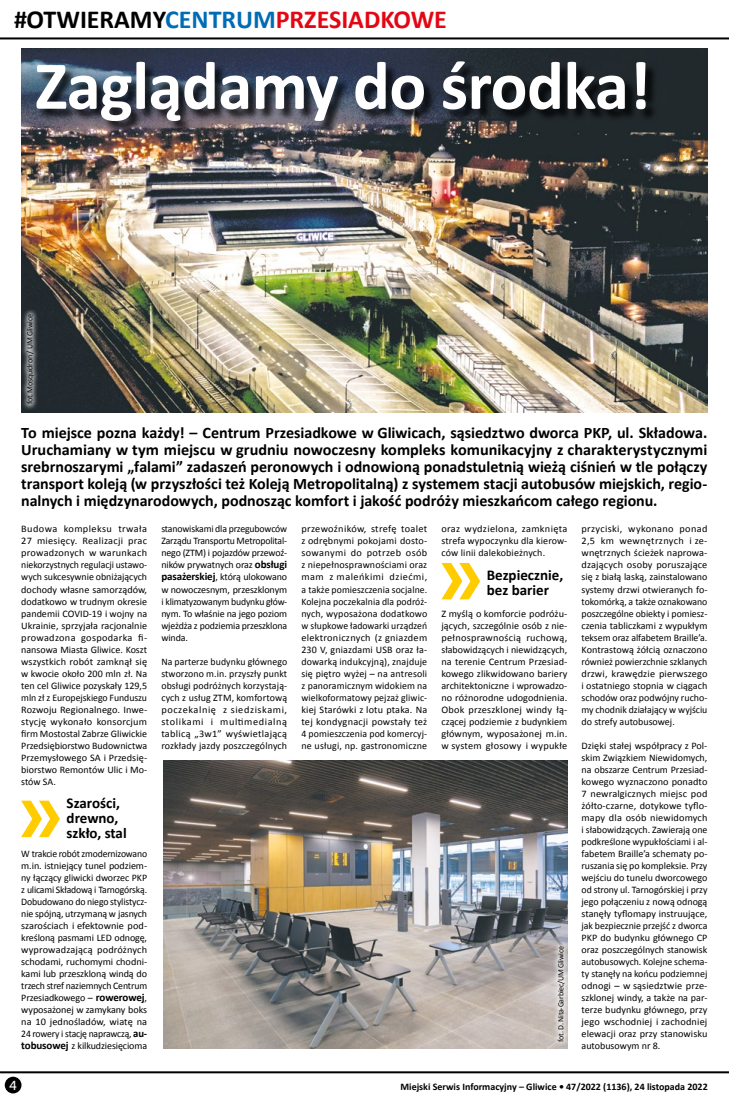
<style>
.page{position:relative;width:729px;height:1098px;background:#fff}
.page>*{position:absolute;margin:0;border:0;box-sizing:border-box;transform-origin:0 0}
.t1{font:700 69px "Calibri";letter-spacing:-.01em;color:#fff}
.t2{font:700 26px "Calibri";color:#e30613}
.t3{font:700 16px/17px "Calibri";color:#000;text-align:justify}
.t4{font:700 15px/15px "Calibri";color:#000}
.t5{font:13px "Museo Sans 500";color:#fff}
.t6{font:10px/12px "Calibri";color:#000;text-align:justify}
.t7{font:700 10px "Calibri";color:#000}
.t8{font:8px "Calibri";letter-spacing:-.03em;color:#000}
.s1{color:#000}
.s2{color:#006cb6}
.s3{font-weight:700;font-size:11px}
</style>
<div class="page">
<hr style="left:0;top:1070px;width:729px;height:2px;background:#000">
<div style="left:5px;top:1076px;width:16px;height:16px;background:#000;border-radius:50%"></div>
<hr style="left:0;top:37px;width:729px;height:2px;background:#000">
<img style="left:163px;top:760px;width:404px;height:288px">
<img style="left:21px;top:48px;width:686px;height:364px">
<div style="left:38px;top:63px;width:619px;height:70px;background:#000;opacity:.75"></div>
<div style="left:551px;top:939px;width:19px;height:108px;background:#fff;opacity:.75"></div>
<div style="left:20px;top:308px;width:20px;height:102px;background:#fff;opacity:.75"></div>
<svg style="left:441px;top:563px;width:39px;height:36px"></svg>
<svg style="left:21px;top:800px;width:39px;height:36px"></svg>
<h2 class="t2" style="left:14px;top:3px;width:434px"><span class="s1">#OTWIERAMY</span><span class="s2">CENTRUM</span>PRZESIADKOWE</h2>
<h1 class="t1" style="left:35px;top:42px;width:617px">Zaglądamy do środka!</h1>
<p class="t8" style="left:25px;top:404px;width:92px;rotate:-90deg">fot. Mosquidron / UM Gliwice</p>
<p class="t3" style="left:21px;top:424px;width:687px">To miejsce pozna każdy! – Centrum Przesiadkowe w Gliwicach, sąsiedztwo dworca PKP, ul. Składowa.<br>Uruchamiany w tym miejscu w grudniu nowoczesny kompleks komunikacyjny z charakterystycznymi srebrnoszarymi „falami” zadaszeń peronowych i odnowioną ponadstuletnią wieżą ciśnień w tle połączy transport koleją (w przyszłości też Koleją Metropolitalną) z systemem stacji autobusów miejskich, regio&shy;nalnych i międzynarodowych, podnosząc komfort i jakość podróży mieszkańcom całego regionu.</p>
<p class="t6" style="left:21px;top:523px;width:127px">Budowa kompleksu trwała 27 miesięcy. Realizacji prac prowadzonych w warunkach niekorzystnych regulacji ustawo&shy;wych sukcesywnie obniżających dochody własne samorządów, dodatkowo w trudnym okresie pandemii COVID-19 i wojny na Ukrainie, sprzyjała racjonalnie prowadzona gospodarka fi&shy;nansowa Miasta Gliwice. Koszt wszystkich robót zamknął się w kwocie około 200 mln zł. Na ten cel Gliwice pozyskały 129,5 mln zł z Europejskiego Funduszu Rozwoju Regionalnego. Inwe&shy;stycję wykonało konsorcjum firm Mostostal Zabrze Gliwickie Przedsiębiorstwo Budownictwa Przemysłowego SA i Przedsię&shy;biorstwo Remontów Ulic i Mo&shy;stów SA.</p>
<h3 class="t4" style="left:67px;top:795px;width:62px">Szarości, drewno, szkło, stal</h3>
<p class="t6" style="left:21px;top:847px;width:127px">W trakcie robót zmodernizowano m.in. istniejący tunel podziem&shy;ny łączący gliwicki dworzec PKP z ulicami Składową i Tarnogórską.<br>Dobudowano do niego stylistycz&shy;nie spójną, utrzymaną w jasnych szarościach i efektownie pod&shy;kreśloną pasmami LED odnogę, wyprowadzającą podróżnych schodami, ruchomymi chodni&shy;kami lub przeszkloną windą do trzech stref naziemnych Centrum Przesiadkowego – <span class="s3">rowerowej</span>, wyposażonej w zamykany boks na 10 jednośladów, wiatę na 24 rowery i stację naprawczą, <span class="s3">au&shy;tobusowej</span> z kilkudziesięcioma</p>
<p class="t6" style="left:161px;top:523px;width:127px">stanowiskami dla przegubowców Zarządu Transportu Metropolital&shy;nego (ZTM) i pojazdów przewoź&shy;ników prywatnych oraz <span class="s3">obsługi pasażerskiej</span>, którą ulokowano w nowoczesnym, przeszklonym i klimatyzowanym budynku głów&shy;nym. To właśnie na jego poziom wjeżdża z podziemia przeszklona winda.</p>
<p class="t6" style="left:161px;top:655px;width:127px">Na parterze budynku głównego stworzono m.in. przyszły punkt obsługi podróżnych korzystają&shy;cych z usług ZTM, komfortową poczekalnię z siedziskami, stolikami i multimedialną tablicą „3w1” wyświetlającą rozkłady jazdy poszczególnych</p>
<p class="t6" style="left:301px;top:523px;width:127px">przewoźników, strefę toalet z odrębnymi pokojami dosto&shy;sowanymi do potrzeb osób z niepełnosprawnościami oraz mam z maleńkimi dziećmi, a także pomieszczenia socjalne.<br>Kolejna poczekalnia dla podróż&shy;nych, wyposażona dodatkowo w słupkowe ładowarki urządzeń elektronicznych (z gniazdem 230 V, gniazdami USB oraz ła&shy;dowarką indukcyjną), znajduje się piętro wyżej – na antresoli z panoramicznym widokiem na wielkoformatowy pejzaż gliwic&shy;kiej Starówki z lotu ptaka. Na tej kondygnacji powstały też 4 pomieszczenia pod komercyj&shy;ne usługi, np. gastronomiczne</p>
<p class="t6" style="left:441px;top:523px;width:127px">oraz wydzielona, zamknięta strefa wypoczynku dla kierow&shy;ców linii dalekobieżnych.</p>
<p class="t6" style="left:581px;top:523px;width:127px">przyciski, wykonano ponad 2,5 km wewnętrznych i ze&shy;wnętrznych ścieżek naprowa&shy;dzających osoby poruszające się z białą laską, zainstalowano systemy drzwi otwieranych fo&shy;tokomórką, a także oznakowano poszczególne obiekty i pomiesz&shy;czenia tabliczkami z wypukłym teksem oraz alfabetem Braille’a.<br>Kontrastową żółcią oznaczono również powierzchnie szklanych drzwi, krawędzie pierwszego i ostatniego stopnia w ciągach schodów oraz podwójny rucho&shy;my chodnik działający w wyjściu do strefy autobusowej.</p>
<p class="t6" style="left:581px;top:739px;width:127px">Dzięki stałej współpracy z Pol&shy;skim Związkiem Niewidomych, na obszarze Centrum Przesiad&shy;kowego wyznaczono ponadto 7 newralgicznych miejsc pod żółto-czarne, dotykowe tyflo&shy;mapy dla osób niewidomych i słabowidzących. Zawierają one podkreślone wypukłościami i al&shy;fabetem Braille’a schematy po&shy;ruszania się po kompleksie. Przy wejściu do tunelu dworcowego od strony ul. Tarnogórskiej i przy jego połączeniu z nową odnogą stanęły tyflomapy instruujące, jak bezpiecznie przejść z dworca PKP do budynku głównego CP oraz poszczególnych stanowisk autobusowych. Kolejne schema&shy;ty stanęły na końcu podziemnej odnogi – w sąsiedztwie prze&shy;szklonej windy, a także na par&shy;terze budynku głównego, przy jego wschodniej i zachodniej elewacji oraz przy stanowisku autobusowym nr 8.</p>
<h3 class="t4" style="left:487px;top:567px;width:78px">Bezpiecznie, bez barier</h3>
<p class="t6" style="left:441px;top:607px;width:127px">Z myślą o komforcie podróżu&shy;jących, szczególnie osób z nie&shy;pełnosprawnością ruchową, słabowidzących i niewidzących, na terenie Centrum Przesiad&shy;kowego zlikwidowano bariery architektoniczne i wprowadzo&shy;no różnorodne udogodnienia.<br>Obok przeszklonej windy łą&shy;czącej podziemie z budynkiem głównym, wyposażonej m.in. w system głosowy i wypukłe</p>
<p class="t8" style="left:555px;top:1041px;width:97px;rotate:-90deg">fot. D. Nita-Garbiec/UM Gliwice</p>
<h3 class="t5" style="left:9px;top:1077px;width:9px">4</h3>
<p class="t7" style="left:400px;top:1079px;width:309px">Miejski Serwis Informacyjny – Gliwice • 47/2022 (1136), 24 listopada 2022</p>
</div>
